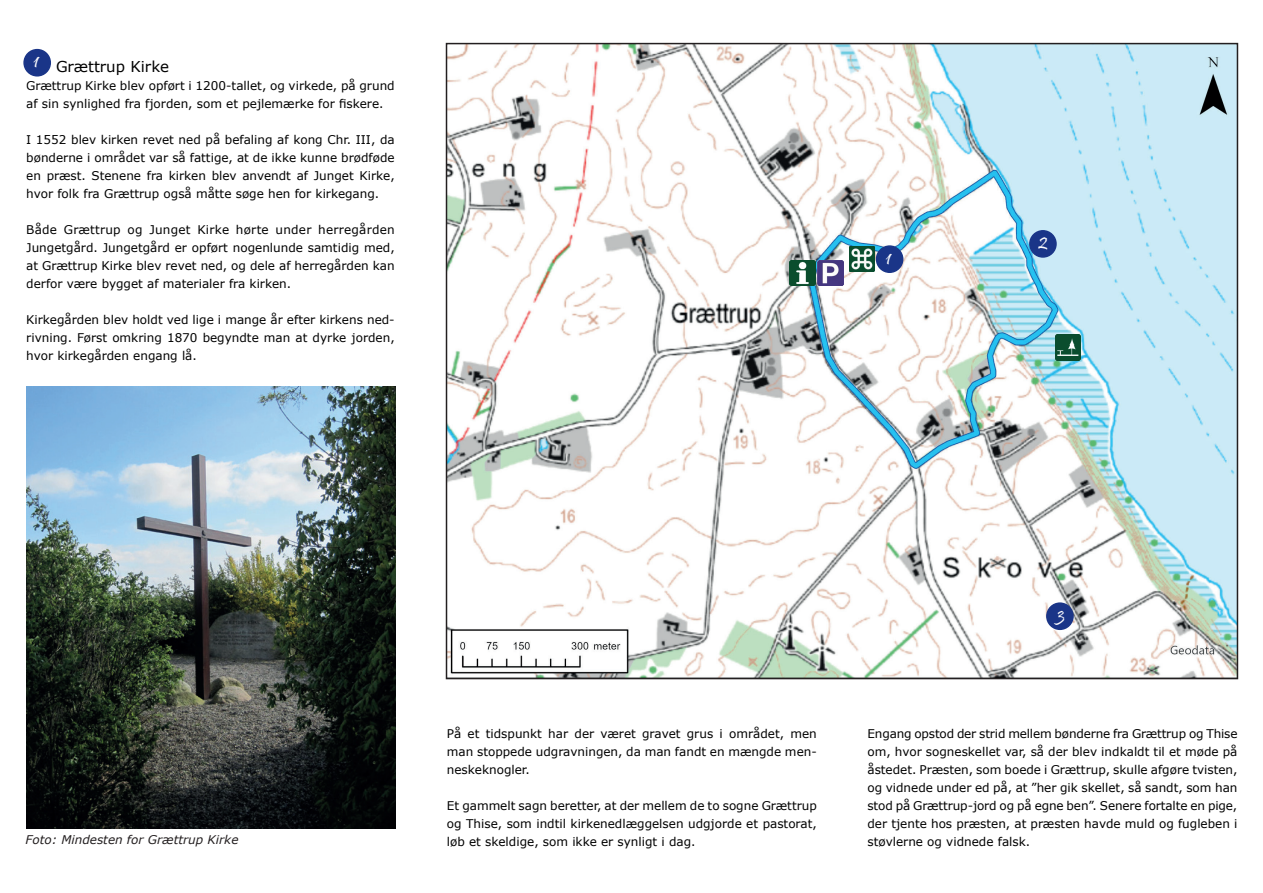
<style>
.page{position:relative;width:1263px;height:893px;background:#fff}
.page>*{position:absolute;margin:0;border:0;box-sizing:border-box;transform-origin:0 0}
.t1{font:21px "Pristina";color:#fbfbfd}
.t2{font:15px "Verdana";color:#000001}
.t3{font:12px/18px "Verdana";color:#000001;text-align:justify}
.t4{font:italic 12px "Verdana";color:#231f20}
</style>
<div class="page">
<img style="left:449px;top:46px;width:786px;height:630px">
<img style="left:26px;top:387px;width:369px;height:441px">
<img style="left:790px;top:260px;width:25px;height:26px">
<img style="left:817px;top:260px;width:26px;height:26px">
<img style="left:1055px;top:334px;width:26px;height:26px">
<img style="left:849px;top:246px;width:26px;height:26px">
<div style="left:876px;top:246px;width:27px;height:26px;background:#1a3588;border-radius:50%"></div>
<div style="left:876px;top:245px;width:27px;height:28px;border:2px solid #1a3588;border-radius:50%"></div>
<div style="left:1030px;top:231px;width:26px;height:26px;background:#1a3588;border-radius:50%"></div>
<div style="left:1029px;top:230px;width:28px;height:28px;border:2px solid #1a3588;border-radius:50%"></div>
<div style="left:1047px;top:603px;width:26px;height:26px;background:#1a3588;border-radius:50%"></div>
<div style="left:1046px;top:602px;width:28px;height:28px;border:2px solid #1a3588;border-radius:50%"></div>
<div style="left:24px;top:50px;width:26px;height:26px;background:#1a3588;border-radius:50%"></div>
<div style="left:23px;top:49px;width:28px;height:28px;border:2px solid #1a3588;border-radius:50%"></div>
<h1 class="t1" style="left:33px;top:49px;width:7px">1</h1>
<p class="t2" style="left:56px;top:56px;width:114px">Grættrup Kirke</p>
<p class="t3" style="left:26px;top:77px;width:370px">Grættrup Kirke blev opført i 1200-tallet, og virkede, på grund af sin synlighed fra fjorden, som et pejlemærke for fiskere.</p>
<p class="t3" style="left:26px;top:131px;width:370px">I 1552 blev kirken revet ned på befaling af kong Chr. III, da bønderne i området var så fattige, at de ikke kunne brødføde en præst. Stenene fra kirken blev anvendt af Junget Kirke, hvor folk fra Grættrup også måtte søge hen for kirkegang.</p>
<p class="t3" style="left:26px;top:221px;width:370px">Både Grættrup og Junget Kirke hørte under herregården Jungetgård. Jungetgård er opført nogenlunde samtidig med, at Grættrup Kirke blev revet ned, og dele af herregården kan derfor være bygget af materialer fra kirken.</p>
<p class="t3" style="left:26px;top:311px;width:370px">Kirkegården blev holdt ved lige i mange år efter kirkens ned&shy;rivning. Først omkring 1870 begyndte man at dyrke jorden, hvor kirkegården engang lå.</p>
<h1 class="t1" style="left:886px;top:245px;width:7px">1</h1>
<h1 class="t1" style="left:1038px;top:230px;width:11px">2</h1>
<h1 class="t1" style="left:1057px;top:602px;width:10px">3</h1>
<p class="t3" style="left:447px;top:725px;width:371px">På et tidspunkt har der været gravet grus i området, men man stoppede udgravningen, da man fandt en mængde men&shy;neskeknogler.</p>
<p class="t3" style="left:447px;top:797px;width:371px">Et gammelt sagn beretter, at der mellem de to sogne Grættrup og Thise, som indtil kirkenedlæggelsen udgjorde et pastorat, løb et skeldige, som ikke er synligt i dag.</p>
<p class="t3" style="left:867px;top:725px;width:372px">Engang opstod der strid mellem bønderne fra Grættrup og Thise om, hvor sogneskellet var, så der blev indkaldt til et møde på åstedet. Præsten, som boede i Grættrup, skulle afgøre tvisten, og vidnede under ed på, at ”her gik skellet, så sandt, som han stod på Grættrup-jord og på egne ben”. Senere fortalte en pige, der tjente hos præsten, at præsten havde muld og fugleben i</p>
<p class="t4" style="left:26px;top:831px;width:214px">Foto: Mindesten for Grættrup Kirke</p>
<p class="t3" style="left:867px;top:833px;width:164px">støvlerne og vidnede falsk.</p>
</div>
